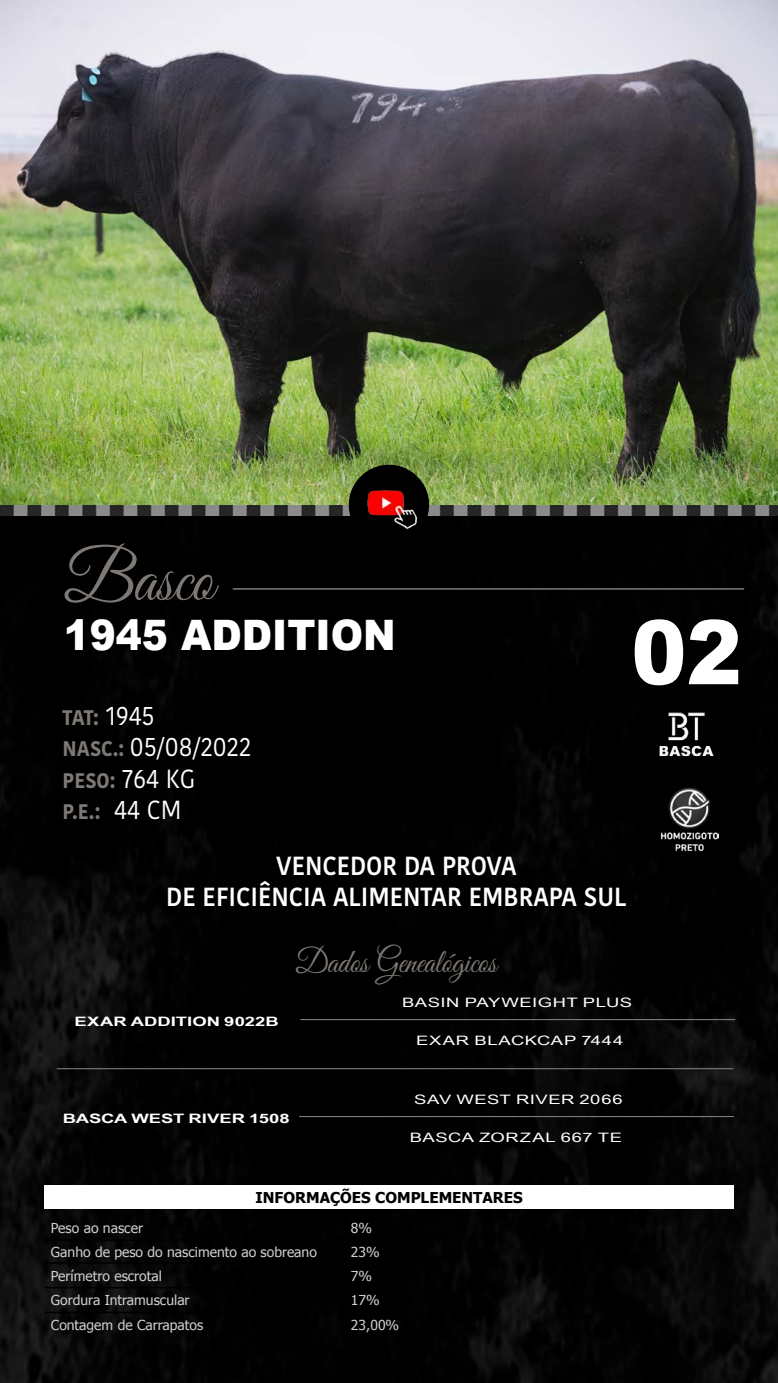
<style>
.page{position:relative;width:778px;height:1383px;background:#fff}
.page>*{position:absolute;margin:0;border:0;box-sizing:border-box;transform-origin:0 0}
.t1{font:900 89.1px "Arial";color:#fff;scale:.93 1}
.t2{font:72px "Great Vibes";color:#7e7974;scale:.93 1}
.t3{font:900 42px "Arial";color:#fff;scale:.93 1}
.t4{font:33.6px "Great Vibes";color:#7e7974;scale:.93 1}
.t5{font:600 26.1px/31.2px "Kohinoor Devanagari";color:#fff;text-align:center;scale:.93 1}
.t6{font:26.1px "Kohinoor Devanagari";color:#fff;scale:.93 1}
.t7{font:700 21px/31.2px "Kohinoor Devanagari";color:#7e7974;scale:.93 1}
.t8{font:700 15px "Tahoma";color:#000}
.t9{font:13.8px "Tahoma";color:#cecece}
.t10{font:12.9px "Arial Narrow";letter-spacing:.02em;color:#fff;scale:1.73 1}
.t11{font:700 12.9px "Arial Narrow";letter-spacing:.005em;color:#fff;scale:1.73 1}
.s1{font-weight:400;font-size:26.1px;color:#fff}
.s2{font-weight:700;font-size:21px;color:#7e7974}
</style>
<div class="page">
<img style="left:0;top:516px;width:777px;height:867px">
<img style="left:1px;top:505px;width:776px;height:11px">
<hr style="left:300px;top:1019px;width:435px;height:1px;background:#8a8989">
<hr style="left:299px;top:1116px;width:434px;height:1px;background:#8a8989">
<img style="left:0;top:0;width:777px;height:505px">
<img style="left:638px;top:699px;width:91px;height:70px">
<svg style="left:344px;top:1215px;width:1px;height:122px"></svg>
<hr style="left:45px;top:1239px;width:299px;height:2px;background:#000">
<hr style="left:344px;top:1239px;width:66px;height:2px;background:#000">
<hr style="left:45px;top:1262px;width:299px;height:2px;background:#000">
<hr style="left:344px;top:1262px;width:66px;height:2px;background:#000">
<hr style="left:45px;top:1287px;width:299px;height:1px;background:#000">
<hr style="left:344px;top:1287px;width:66px;height:1px;background:#000">
<hr style="left:45px;top:1311px;width:299px;height:2px;background:#000">
<hr style="left:344px;top:1311px;width:66px;height:2px;background:#000">
<div style="left:45px;top:1186px;width:688px;height:23px;background:#fff"></div>
<hr style="left:233px;top:588px;width:511px;height:1px;background:#8a8989">
<img style="left:660px;top:786px;width:57px;height:65px">
<hr style="left:57px;top:1068px;width:676px;height:1px;background:#8a8989">
<div style="left:348px;top:465px;width:81px;height:80px;background:#000;border-radius:50%"></div>
<img style="left:348px;top:477px;width:79px;height:59px">
<h2 class="t2" style="left:64px;top:538px;width:163px">Basco</h2>
<h3 class="t3" style="left:64px;top:605px;width:358px">1945 ADDITION</h3>
<h3 class="t7" style="left:63px;top:701px;width:100px">TAT: <span class="s1">1945</span></h3>
<h3 class="t6" style="left:63px;top:732px;width:204px"><span class="s2">NASC.:</span> 05/08/2022</h3>
<h3 class="t7" style="left:63px;top:764px;width:144px">PESO: <span class="s1">764 KG<br></span>P.E.: <span class="s1">44 CM</span></h3>
<h1 class="t1" style="left:631px;top:588px;width:120px">02</h1>
<h3 class="t5" style="left:166px;top:850px;width:496px">VENCEDOR DA PROVA<br>DE EFICIÊNCIA ALIMENTAR EMBRAPA SUL</h3>
<h3 class="t4" style="left:296px;top:943px;width:217px">Dados Genealógicos</h3>
<p class="t11" style="left:74px;top:1011px;width:120px">EXAR ADDITION 9022B</p>
<p class="t11" style="left:63px;top:1108px;width:133px">BASCA WEST RIVER 1508</p>
<p class="t10" style="left:402px;top:993px;width:134px">BASIN PAYWEIGHT PLUS</p>
<p class="t10" style="left:416px;top:1031px;width:121px">EXAR BLACKCAP 7444</p>
<p class="t10" style="left:414px;top:1090px;width:122px">SAV WEST RIVER 2066</p>
<p class="t10" style="left:409px;top:1128px;width:124px">BASCA ZORZAL 667 TE</p>
<p class="t8" style="left:255px;top:1187px;width:269px">INFORMAÇÕES COMPLEMENTARES</p>
<p class="t9" style="left:51px;top:1218px;width:93px">Peso ao nascer</p>
<p class="t9" style="left:351px;top:1218px;width:23px">8%</p>
<p class="t9" style="left:51px;top:1242px;width:267px">Ganho de peso do nascimento ao sobreano</p>
<p class="t9" style="left:351px;top:1242px;width:30px">23%</p>
<p class="t9" style="left:51px;top:1266px;width:112px">Perímetro escrotal</p>
<p class="t9" style="left:351px;top:1266px;width:23px">7%</p>
<p class="t9" style="left:51px;top:1291px;width:140px">Gordura Intramuscular</p>
<p class="t9" style="left:351px;top:1291px;width:30px">17%</p>
<p class="t9" style="left:51px;top:1315px;width:154px">Contagem de Carrapatos</p>
<p class="t9" style="left:351px;top:1315px;width:50px">23,00%</p>
</div>
